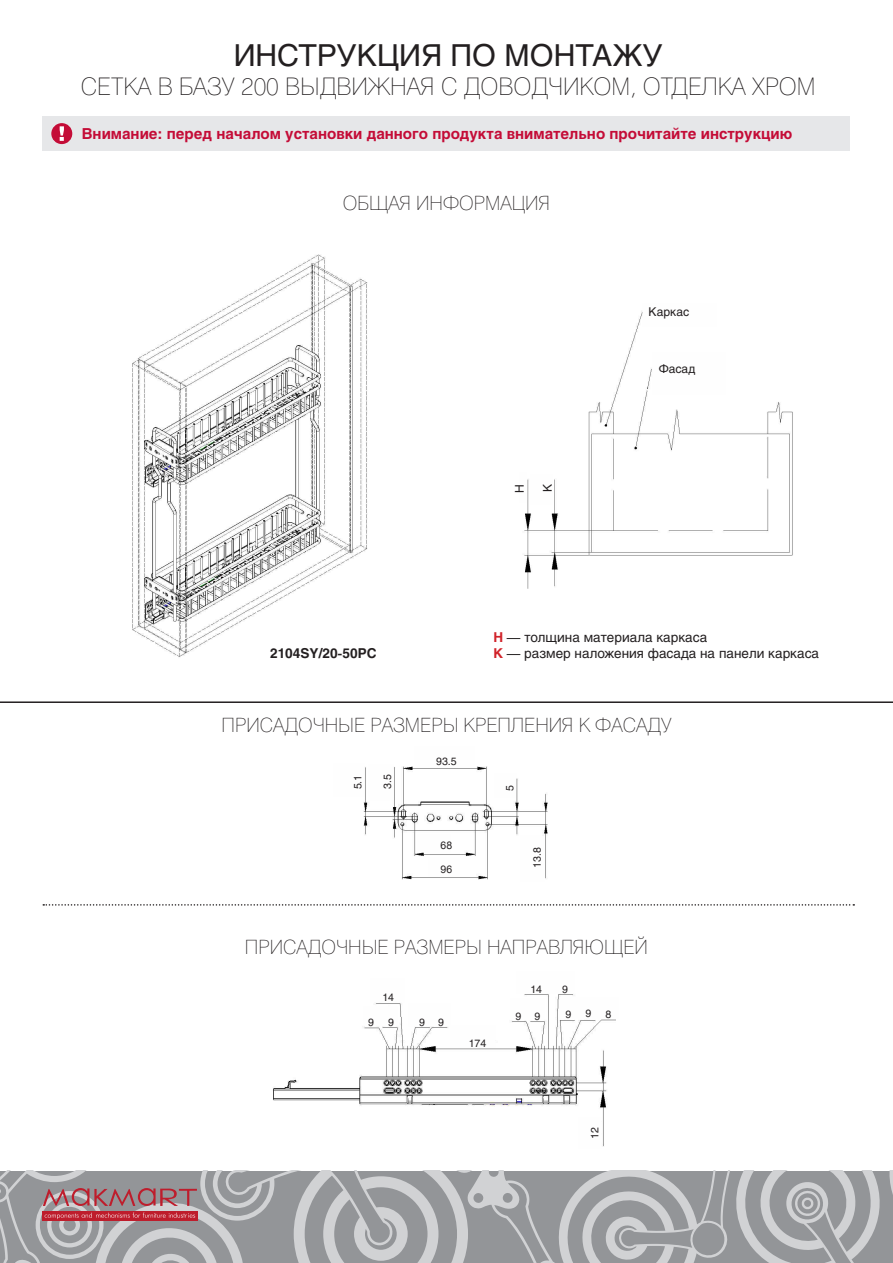
<style>
.page{position:relative;width:893px;height:1263px;background:#fff}
.page>*{position:absolute;margin:0;border:0;box-sizing:border-box;transform-origin:0 0}
.t1{font:30px "Helios";color:#231f20}
.t2{font:24px "Helios Thin C";color:#231f20}
.t3{font:19.5px "Helios Thin C";color:#231f20}
.t4{font:700 15px "Helios";color:#c40c37}
.t5{font:13.5px/16.2px "Helios";color:#231f20}
.t6{font:700 13.5px "Helios";color:#231f20}
.t7{font:12px "Helios";color:#231f20}
.t8{font:10.5px "Helios";color:#231f20}
.t9{font:10.5px "Arial";color:#231f20}
.s1{font-weight:700;color:#d1232a}
</style>
<div class="page">
<svg style="left:888px;top:1171px;width:5px;height:92px"></svg>
<svg style="left:0;top:1171px;width:881px;height:92px;background:#a6a3a6"></svg>
<img style="left:273px;top:994px;width:343px;height:153px">
<img style="left:363px;top:766px;width:185px;height:114px">
<img style="left:524px;top:311px;width:269px;height:277px">
<div style="left:43px;top:117px;width:807px;height:34px;background:#e6e7e9"></div>
<div style="left:52px;top:124px;width:20px;height:19px;background:#c40c37;border-radius:50%"></div>
<div style="left:51px;top:123px;width:21px;height:21px;border:2px solid #c40c37;border-radius:50%"></div>
<svg style="left:60px;top:126px;width:4px;height:15px"></svg>
<hr style="left:0;top:701px;width:893px;height:2px;background:#231f20">
<svg style="left:43px;top:904px;width:811px;height:2px"></svg>
<img style="left:132px;top:254px;width:236px;height:403px">
<h1 class="t1" style="left:234px;top:37px;width:431px">ИНСТРУКЦИЯ ПО МОНТАЖУ</h1>
<p class="t2" style="left:81px;top:72px;width:736px">СЕТКА В БАЗУ 200 ВЫДВИЖНАЯ С ДОВОДЧИКОМ, ОТДЕЛКА ХРОМ</p>
<p class="t4" style="left:82px;top:125px;width:712px">Внимание: перед началом установки данного продукта внимательно прочитайте инструкцию</p>
<p class="t3" style="left:343px;top:192px;width:209px">ОБЩАЯ ИНФОРМАЦИЯ</p>
<p class="t7" style="left:512px;top:493px;width:10px;rotate:-90deg">H</p>
<p class="t7" style="left:540px;top:492px;width:10px;rotate:-90deg">K</p>
<p class="t7" style="left:649px;top:304px;width:42px">Каркас</p>
<p class="t7" style="left:659px;top:361px;width:38px">Фасад</p>
<p class="t6" style="left:270px;top:645px;width:108px">2104SY/20-50PC</p>
<p class="t5" style="left:493px;top:629px;width:327px"><span class="s1">H</span> — толщина материала каркаса<br><span class="s1">K</span> — размер наложения фасада на панели каркаса</p>
<p class="t3" style="left:222px;top:714px;width:28px">Присадочные</p>
<p class="t3" style="left:370px;top:714px;width:14px">размеры</p>
<p class="t3" style="left:464px;top:714px;width:13px">крепления</p>
<p class="t3" style="left:579px;top:714px;width:46px">к фасаду</p>
<p class="t8" style="left:436px;top:755px;width:22px">93.5</p>
<p class="t8" style="left:352px;top:789px;width:16px;rotate:-90deg">5.1</p>
<p class="t8" style="left:381px;top:789px;width:16px;rotate:-90deg">3.5</p>
<p class="t8" style="left:503px;top:790px;width:7px;rotate:-90deg">5</p>
<p class="t9" style="left:441px;top:838px;width:13px">68</p>
<p class="t9" style="left:441px;top:863px;width:13px">96</p>
<p class="t8" style="left:531px;top:868px;width:22px;rotate:-90deg">13.8</p>
<p class="t3" style="left:245px;top:935px;width:28px">Присадочные</p>
<p class="t3" style="left:394px;top:935px;width:14px">размеры</p>
<p class="t3" style="left:487px;top:935px;width:13px">направля</p>
<p class="t3" style="left:585px;top:935px;width:65px">ющей</p>
<p class="t8" style="left:382px;top:991px;width:13px">14</p>
<p class="t8" style="left:368px;top:1016px;width:7px">9</p>
<p class="t8" style="left:388px;top:1016px;width:7px">9</p>
<p class="t8" style="left:419px;top:1016px;width:26px">9 9</p>
<p class="t8" style="left:469px;top:1037px;width:19px">174</p>
<p class="t8" style="left:530px;top:983px;width:13px">14</p>
<p class="t8" style="left:516px;top:1010px;width:26px">9 9</p>
<p class="t8" style="left:562px;top:983px;width:7px">9</p>
<p class="t8" style="left:566px;top:1008px;width:7px">9</p>
<p class="t8" style="left:586px;top:1007px;width:7px">9</p>
<p class="t8" style="left:605px;top:1008px;width:7px">8</p>
<p class="t8" style="left:588px;top:1139px;width:13px;rotate:-90deg">12</p>
</div>
